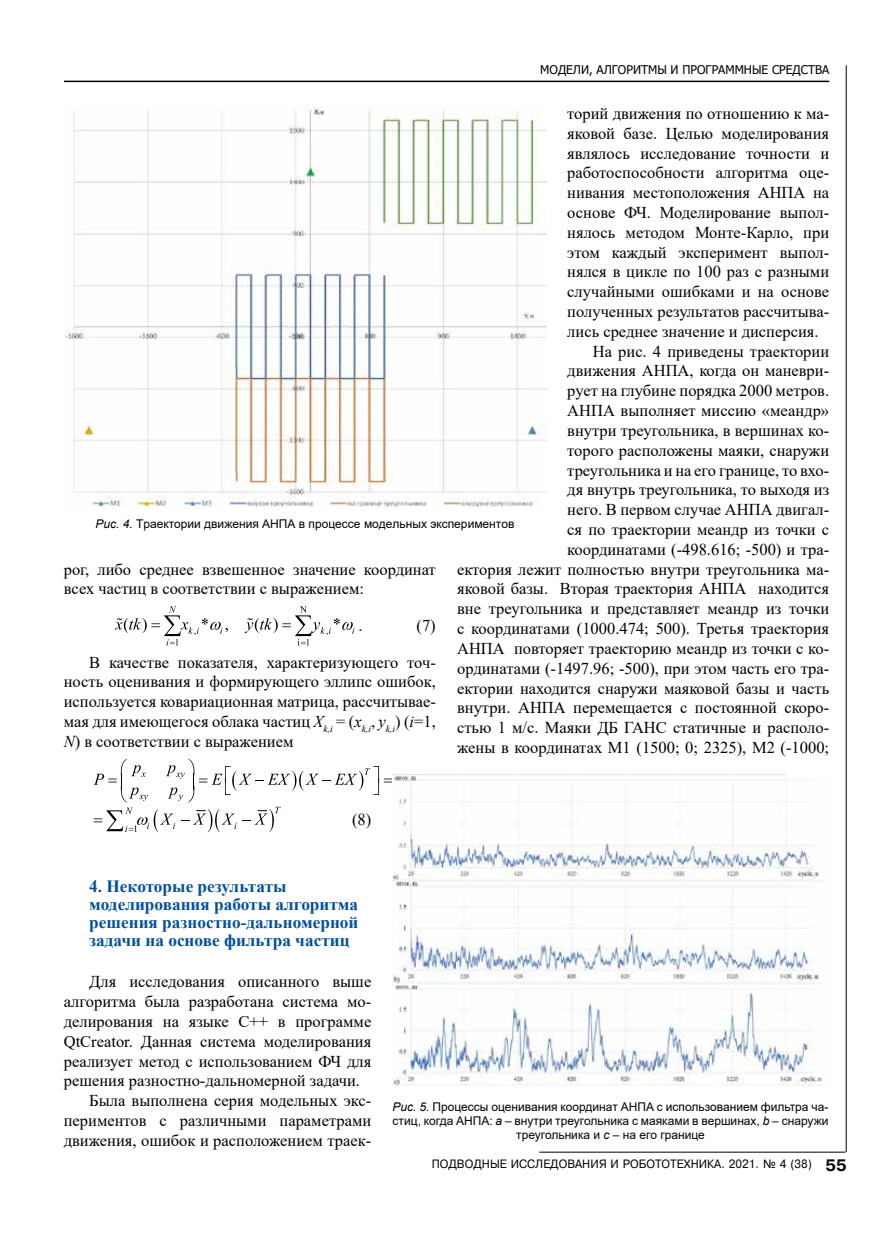
<style>
.page{position:relative;width:893px;height:1234px;background:#fff}
.page>*{position:absolute;margin:0;border:0;box-sizing:border-box;transform-origin:0 0}
.t1{font:700 17.25px/18px "Times New Roman";color:#004f9f}
.t2{font:16.5px/19.8px "Times New Roman";color:#000}
.t3{font:12px/14.1px "Arial";color:#000;text-align:center}
.t4{font:12px "Pragmatica Cyrillic";color:#000;scale:.95 1}
.t5{font:12px "Tahoma";color:#000}
.s1{font-style:italic}
.s2{font-family:"Pragmatica CTT";font-weight:700;font-size:16.5px}
</style>
<div class="page">
<hr style="left:846px;top:65px;width:1px;height:1086px;background:#000">
<hr style="left:539px;top:1151px;width:306px;height:1px;background:#000">
<hr style="left:64px;top:81px;width:765px;height:1px;background:#000">
<svg style="left:115px;top:606px;width:113px;height:39px"></svg>
<svg style="left:245px;top:606px;width:109px;height:39px"></svg>
<svg style="left:94px;top:758px;width:298px;height:73px"></svg>
<img style="left:65px;top:106px;width:481px;height:402px">
<img style="left:393px;top:774px;width:429px;height:312px">
<p class="t5" style="left:540px;top:62px;width:291px">МОДЕЛИ, АЛГОРИТМЫ И ПРОГРАММНЫЕ СРЕДСТВА</p>
<p class="t2" style="left:567px;top:103px;width:263px">торий движения по отношению к ма-</p>
<p class="t2" style="left:567px;top:123px;width:263px">яковой базе. Целью моделирования</p>
<p class="t2" style="left:567px;top:142px;width:263px">являлось исследование точности и</p>
<p class="t2" style="left:567px;top:162px;width:263px">работоспособности алгоритма оце-</p>
<p class="t2" style="left:567px;top:182px;width:263px">нивания местоположения АНПА на</p>
<p class="t2" style="left:567px;top:202px;width:263px">основе ФЧ. Моделирование выпол-</p>
<p class="t2" style="left:567px;top:222px;width:263px">нялось методом Монте-Карло, при</p>
<p class="t2" style="left:567px;top:241px;width:263px">этом каждый эксперимент выпол-</p>
<p class="t2" style="left:567px;top:261px;width:263px">нялся в цикле по 100 раз с разными</p>
<p class="t2" style="left:567px;top:281px;width:263px">случайными ошибками и на основе</p>
<p class="t2" style="left:567px;top:301px;width:263px">полученных результатов рассчитыва-</p>
<p class="t2" style="left:567px;top:321px;width:253px">лись среднее значение и дисперсия.</p>
<p class="t2" style="left:593px;top:340px;width:238px">На рис. 4 приведены траектории</p>
<p class="t2" style="left:567px;top:360px;width:263px">движения АНПА, когда он маневри-</p>
<p class="t2" style="left:567px;top:380px;width:263px">рует на глубине порядка 2000 метров.</p>
<p class="t2" style="left:567px;top:400px;width:263px">АНПА выполняет миссию «меандр»</p>
<p class="t2" style="left:567px;top:420px;width:263px">внутри треугольника, в вершинах ко-</p>
<p class="t2" style="left:567px;top:439px;width:263px">торого расположены маяки, снаружи</p>
<p class="t2" style="left:567px;top:459px;width:263px">треугольника и на его границе, то вхо-</p>
<p class="t2" style="left:567px;top:479px;width:263px">дя внутрь треугольника, то выходя из</p>
<p class="t2" style="left:567px;top:499px;width:263px">него. В первом случае АНПА двигал-</p>
<p class="t2" style="left:567px;top:519px;width:263px">ся по траектории меандр из точки с</p>
<p class="t2" style="left:567px;top:538px;width:263px">координатами (-498.616; -500) и тра-</p>
<p class="t2" style="left:457px;top:558px;width:374px">ектория лежит полностью внутри треугольника ма-</p>
<p class="t2" style="left:457px;top:578px;width:374px">яковой базы. Вторая траектория АНПА находится</p>
<p class="t2" style="left:457px;top:598px;width:374px">вне треугольника и представляет меандр из точки</p>
<p class="t2" style="left:457px;top:618px;width:374px">с координатами (1000.474; 500). Третья траектория</p>
<p class="t2" style="left:457px;top:637px;width:374px">АНПА повторяет траекторию меандр из точки с ко-</p>
<p class="t2" style="left:457px;top:657px;width:374px">ординатами (-1497.96; -500), при этом часть его тра-</p>
<p class="t2" style="left:457px;top:677px;width:374px">ектории находится снаружи маяковой базы и часть</p>
<p class="t2" style="left:457px;top:697px;width:374px">внутри. АНПА перемещается с постоянной скоро-</p>
<p class="t2" style="left:457px;top:717px;width:374px">стью 1 м/с. Маяки ДБ ГАНС статичные и располо-</p>
<p class="t2" style="left:457px;top:736px;width:374px">жены в координатах М1 (1500; 0; 2325), М2 (-1000;</p>
<p class="t3" style="left:95px;top:516px;width:421px"><span class="s1">Рис. 4.</span> Траектории движения АНПА в процессе модельных экспериментов</p>
<p class="t2" style="left:64px;top:558px;width:374px">рог, либо среднее взвешенное значение координат всех частиц в соответствии с выражением:</p>
<p class="t2" style="left:359px;top:614px;width:6px">.</p>
<p class="t2" style="left:417px;top:614px;width:21px">(7)</p>
<p class="t2" style="left:64px;top:651px;width:374px;text-align:justify;text-indent:26px">В качестве показателя, характеризующего точ&shy;ность оценивания и формирующего эллипс ошибок, используется ковариационная матрица, рассчитывае&shy;мая для имеющегося облака частиц <span class="s1">X</span><sub>k,i</sub> = (<span class="s1">x</span><sub>k,i</sub>, <span class="s1">y</span><sub>k,i</sub>) (<span class="s1">i</span>=1, <span class="s1">N</span>) в соответствии с выражением</p>
<p class="t2" style="left:352px;top:808px;width:21px">(8)</p>
<p class="t1" style="left:89px;top:876px;width:271px">4. Некоторые результаты моделирования работы алгоритма решения разностно-дальномерной задачи на основе фильтра частиц</p>
<p class="t2" style="left:89px;top:971px;width:284px">Для исследования описанного выше</p>
<p class="t2" style="left:64px;top:990px;width:309px">алгоритма была разработана система мо-</p>
<p class="t2" style="left:64px;top:1010px;width:309px">делирования на языке С++ в программе</p>
<p class="t2" style="left:64px;top:1030px;width:309px">QtCreator. Данная система моделирования</p>
<p class="t2" style="left:64px;top:1050px;width:309px">реализует метод с использованием ФЧ для</p>
<p class="t2" style="left:64px;top:1070px;width:298px">решения разностно-дальномерной задачи.</p>
<p class="t2" style="left:89px;top:1089px;width:284px">Была выполнена серия модельных экс-</p>
<p class="t2" style="left:64px;top:1109px;width:309px">периментов с различными параметрами</p>
<p class="t2" style="left:64px;top:1129px;width:309px">движения, ошибок и расположением траек-</p>
<p class="t3" style="left:393px;top:1098px;width:437px"><span class="s1">Рис. 5.</span> Процессы оценивания координат АНПА с использованием фильтра ча&shy;стиц, когда АНПА: <span class="s1">а</span> – внутри треугольника с маяками в вершинах, <span class="s1">b</span> – снаружи треугольника и <span class="s1">с</span> – на его границе</p>
<p class="t4" style="left:432px;top:1157px;width:438px">ПОДВОДНЫЕ ИССЛЕДОВАНИЯ И РОБОТОТЕХНИКА. 2021. ¹ 4 (38) <span class="s2">55</span></p>
</div>
